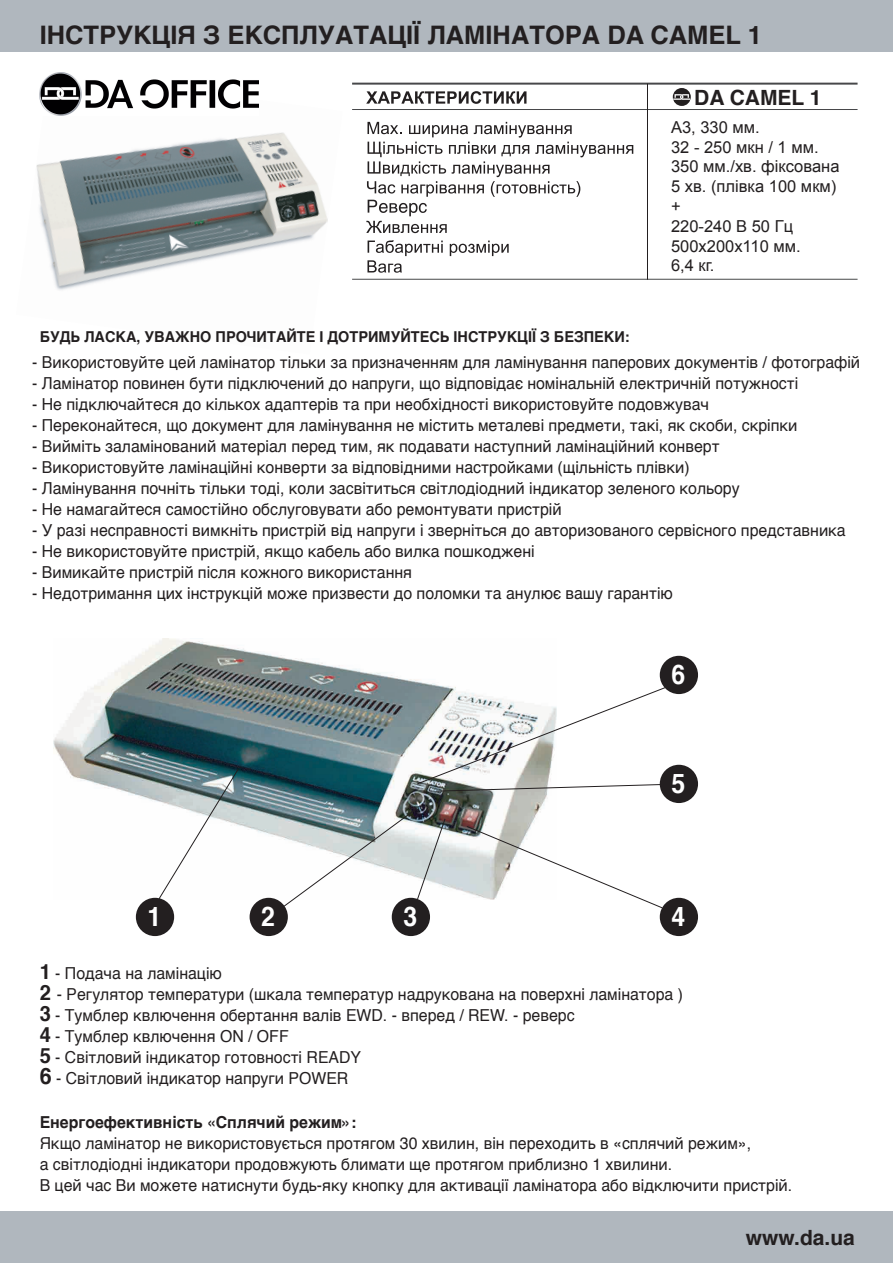
<style>
.page{position:relative;width:893px;height:1263px;background:#fff}
.page>*{position:absolute;margin:0;border:0;box-sizing:border-box;transform-origin:0 0}
.t1{font:700 27px "Helvetica";color:#fff;scale:.92 1}
.t2{font:700 25.5px "Helvetica";color:#231f20}
.t3{font:700 21px "Helvetica";color:#231f20}
.t4{font:16.5px/21px "Helvetica";color:#231f20;scale:.96 1}
.t5{font:16.5px/19.8px "Arial";color:#231f20}
.t6{font:700 16.5px "Helvetica";color:#231f20;scale:.96 1}
.t7{font:700 15px "Helvetica";color:#231f20}
.s1{font-weight:700;font-size:21px}
.s2{font-weight:700;font-size:22.5px}
</style>
<div class="page">
<img style="left:36px;top:72px;width:292px;height:218px">
<img style="left:40px;top:73px;width:219px;height:42px">
<div style="left:0;top:0;width:893px;height:51px;background:#b0b7be"></div>
<div style="left:0;top:1212px;width:893px;height:51px;background:#b0b7be"></div>
<hr style="left:352px;top:83px;width:505px;height:2px;background:#47484a">
<hr style="left:352px;top:109px;width:505px;height:1px;background:#47484a">
<hr style="left:352px;top:279px;width:505px;height:1px;background:#47484a">
<svg style="left:366px;top:91px;width:160px;height:13px"></svg>
<svg style="left:450px;top:241px;width:59px;height:15px"></svg>
<svg style="left:367px;top:240px;width:76px;height:33px"></svg>
<div style="left:673px;top:88px;width:18px;height:18px;background:#231f20;border-radius:50%"></div>
<svg style="left:673px;top:94px;width:17px;height:6px"></svg>
<img style="left:54px;top:639px;width:494px;height:261px">
<hr style="left:647px;top:84px;width:1px;height:196px;background:#231f20">
<svg style="left:366px;top:122px;width:267px;height:111px"></svg>
<svg style="left:154px;top:768px;width:85px;height:138px"></svg>
<svg style="left:416px;top:679px;width:269px;height:113px"></svg>
<svg style="left:278px;top:809px;width:168px;height:102px"></svg>
<svg style="left:466px;top:825px;width:197px;height:84px"></svg>
<div style="left:136px;top:898px;width:38px;height:38px;background:#231f20;border-radius:50%"></div>
<div style="left:250px;top:898px;width:38px;height:38px;background:#231f20;border-radius:50%"></div>
<div style="left:392px;top:898px;width:38px;height:38px;background:#231f20;border-radius:50%"></div>
<div style="left:660px;top:656px;width:38px;height:38px;background:#231f20;border-radius:50%"></div>
<div style="left:660px;top:765px;width:38px;height:38px;background:#231f20;border-radius:50%"></div>
<div style="left:660px;top:898px;width:38px;height:38px;background:#231f20;border-radius:50%"></div>
<h2 class="t2" style="left:40px;top:15px;width:724px">ІНСТРУКЦІЯ З ЕКСПЛУАТАЦІЇ ЛАМІНАТОРА DA CAMEL 1</h2>
<p class="t3" style="left:694px;top:80px;width:129px">DA CAMEL 1</p>
<p class="t7" style="left:40px;top:324px;width:591px">БУДЬ ЛАСКА, УВАЖНО ПРОЧИТАЙТЕ І ДОТРИМУЙТЕСЬ ІНСТРУКЦІЇ З БЕЗПЕКИ:</p>
<p class="t5" style="left:671px;top:117px;width:170px">А3, 330 мм.<br>32 - 250 мкн / 1 мм.<br>350 мм./хв. фіксована<br>5 хв. (плівка 100 мкм) +<br>220-240 В 50 Гц<br>500x200x110 мм.<br>6,4 кг.</p>
<p class="t4" style="left:32px;top:352px;width:864px">- Використовуйте цей ламінатор тільки за призначенням для ламінування паперових документів / фотографій</p>
<p class="t4" style="left:32px;top:373px;width:799px">- Ламінатор повинен бути підключений до напруги, що відповідає номінальній електричній потужності</p>
<p class="t4" style="left:32px;top:394px;width:707px">- Не підключайтеся до кількох адаптерів та при необхідності використовуйте подовжувач</p>
<p class="t4" style="left:32px;top:415px;width:799px">- Переконайтеся, що документ для ламінування не містить металеві предмети, такі, як скоби, скріпки</p>
<p class="t4" style="left:32px;top:436px;width:718px">- Вийміть заламінований матеріал перед тим, як подавати наступний ламінаційний конверт</p>
<p class="t4" style="left:32px;top:457px;width:686px">- Використовуйте ламінаційні конверти за відповідними настройками (щільність плівки)</p>
<p class="t4" style="left:32px;top:478px;width:738px">- Ламінування почніть тільки тоді, коли засвітиться світлодіодний індикатор зеленого кольору</p>
<p class="t4" style="left:32px;top:499px;width:553px">- Не намагайтеся самостійно обслуговувати або ремонтувати пристрій</p>
<p class="t4" style="left:32px;top:520px;width:849px">- У разі несправності вимкніть пристрій від напруги і зверніться до авторизованого сервісного представника</p>
<p class="t4" style="left:32px;top:541px;width:525px">- Не використовуйте пристрій, якщо кабель або вилка пошкоджені</p>
<p class="t4" style="left:32px;top:562px;width:397px">- Вимикайте пристрій після кожного використання</p>
<p class="t4" style="left:32px;top:583px;width:669px">- Недотримання цих інструкцій може призвести до поломки та анулює вашу гарантію</p>
<h1 class="t1" style="left:671px;top:653px;width:17px">6</h1>
<h1 class="t1" style="left:148px;top:895px;width:17px">1</h1>
<h1 class="t1" style="left:261px;top:895px;width:17px">2</h1>
<h1 class="t1" style="left:403px;top:895px;width:17px">3</h1>
<h1 class="t1" style="left:671px;top:762px;width:17px">5</h1>
<h1 class="t1" style="left:671px;top:895px;width:17px">4</h1>
<p class="t4" style="left:40px;top:963px;width:672px"><span class="s1">1</span> - Подача на ламінацію<br><span class="s1">2</span> - Регулятор температури (шкала температур надрукована на поверхні ламінатора )<br><span class="s1">3</span> - Тумблер квлючення обертання валів EWD. - вперед / REW. - реверс<br><span class="s1">4</span> - Тумблер квлючення ON / OFF<br><span class="s1">5</span> - Світловий індикатор готовності READY<br><span class="s2">6</span> - Світловий індикатор напруги POWER</p>
<p class="t6" style="left:40px;top:1108px;width:331px">Енергоефективність «Сплячий режим»:</p>
<p class="t4" style="left:40px;top:1133px;width:785px">Якщо ламінатор не використовується протягом 30 хвилин, він переходить в «сплячий режим»,<br>а світлодіодні індикатори продовжують блимати ще протягом приблизно 1 хвилини.<br>В цей час Ви можете натиснути будь-яку кнопку для активації ламінатора або відключити пристрій.</p>
<p class="t3" style="left:746px;top:1221px;width:110px">www.da.ua</p>
</div>
